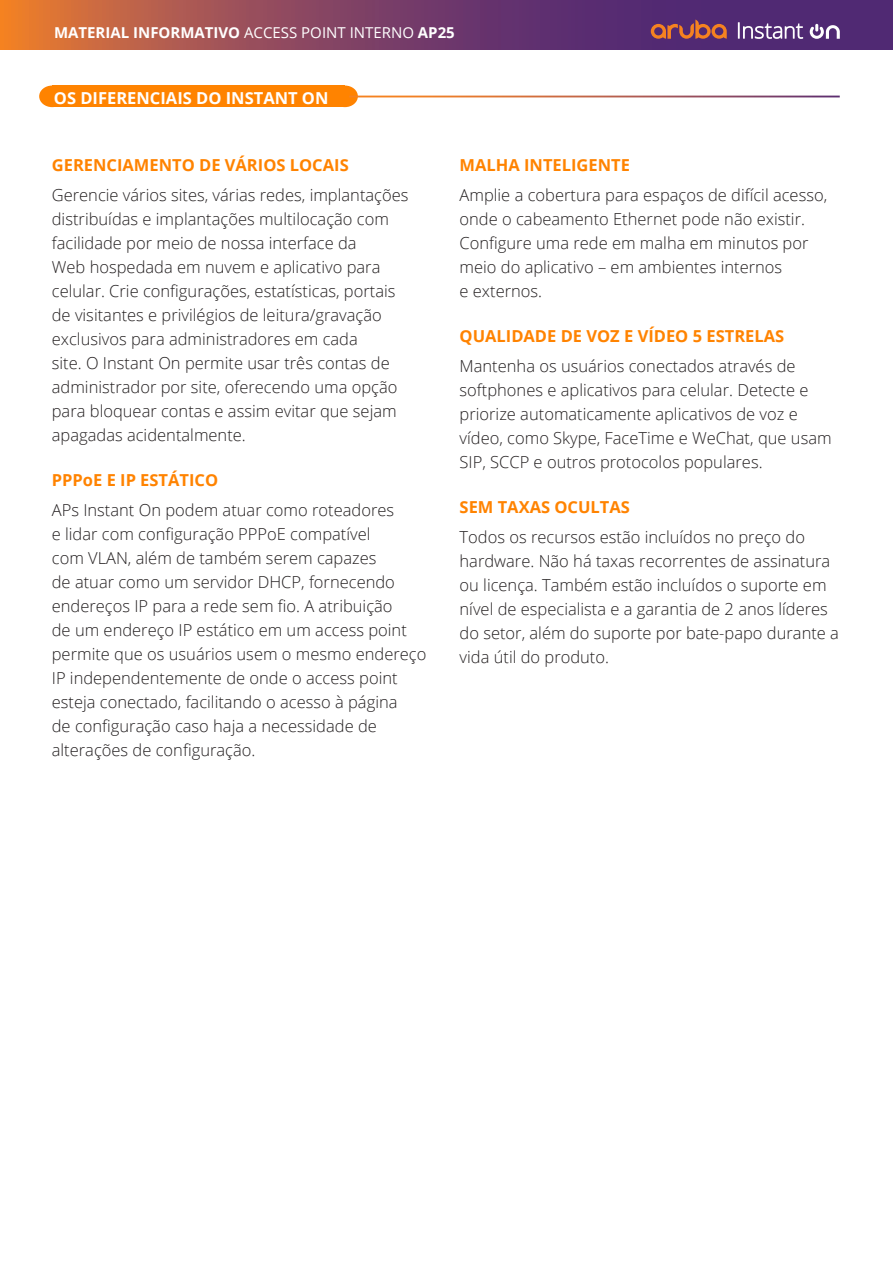
<style>
.page{position:relative;width:893px;height:1263px;background:#fff}
.page>*{position:absolute;margin:0;border:0;box-sizing:border-box;transform-origin:0 0}
.Body_Text_11_16_Open{font:300 16.5px/24px "Open Sans";color:#231f20}
.Body_Head_11_16_Oran{font:700 16.5px "Open Sans";color:#ff8300}
.Body__Head_11_14_Bol{font:700 16.5px "Open Sans";color:#fff}
.t1{font:700 15px "Open Sans";color:#fff}
.s1{font-weight:400}
</style>
<div class="page">
<svg style="left:0;top:0;width:892px;height:49px;background:#824360"></svg>
<hr style="left:892px;top:0;width:1px;height:49px;background:#502973">
<svg style="left:651px;top:20px;width:76px;height:19px"></svg>
<svg style="left:810px;top:24px;width:30px;height:15px"></svg>
<svg style="left:738px;top:22px;width:65px;height:17px"></svg>
<div style="left:332px;top:86px;width:26px;height:21px;background:#ff8300;border-radius:50%"></div>
<div style="left:39px;top:86px;width:26px;height:21px;background:#ff8300;border-radius:50%"></div>
<div style="left:52px;top:86px;width:293px;height:21px;background:#ff8300"></div>
<hr style="left:349px;top:96px;width:491px;height:1px;background:#fff">
<p class="t1" style="left:54px;top:22px;width:402px">MATERIAL INFORMATIVO <span class="s1">ACCESS POINT INTERNO</span> AP25</p>
<p class="Body__Head_11_14_Bol" style="left:54px;top:86px;width:276px">OS DIFERENCIAIS DO INSTANT ON</p>
<p class="Body_Head_11_16_Oran" style="left:52px;top:153px;width:298px">GERENCIAMENTO DE VÁRIOS LOCAIS</p>
<p class="Body_Text_11_16_Open" style="left:52px;top:183px;width:358px">Gerencie vários sites, várias redes, implantações distribuídas e implantações multilocação com facilidade por meio de nossa interface da<br>Web hospedada em nuvem e aplicativo para celular. Crie configurações, estatísticas, portais de visitantes e privilégios de leitura/gravação exclusivos para administradores em cada<br>site. O Instant On permite usar três contas de administrador por site, oferecendo uma opção para bloquear contas e assim evitar que sejam apagadas acidentalmente.</p>
<p class="Body_Head_11_16_Oran" style="left:52px;top:468px;width:168px">PPPoE E IP ESTÁTICO</p>
<p class="Body_Text_11_16_Open" style="left:52px;top:498px;width:376px">APs Instant On podem atuar como roteadores<br>e lidar com configuração PPPoE compatível<br>com VLAN, além de também serem capazes<br>de atuar como um servidor DHCP, fornecendo endereços IP para a rede sem fio. A atribuição<br>de um endereço IP estático em um access point permite que os usuários usem o mesmo endereço IP independentemente de onde o access point esteja conectado, facilitando o acesso à página<br>de configuração caso haja a necessidade de alterações de configuração.</p>
<p class="Body_Head_11_16_Oran" style="left:460px;top:153px;width:172px">MALHA INTELIGENTE</p>
<p class="Body_Text_11_16_Open" style="left:460px;top:183px;width:369px">Amplie a cobertura para espaços de difícil acesso, onde o cabeamento Ethernet pode não existir.<br>Configure uma rede em malha em minutos por meio do aplicativo – em ambientes internos<br>e externos.</p>
<p class="Body_Head_11_16_Oran" style="left:460px;top:324px;width:326px">QUALIDADE DE VOZ E VÍDEO 5 ESTRELAS</p>
<p class="Body_Text_11_16_Open" style="left:460px;top:354px;width:374px">Mantenha os usuários conectados através de softphones e aplicativos para celular. Detecte e priorize automaticamente aplicativos de voz e vídeo, como Skype, FaceTime e WeChat, que usam SIP, SCCP e outros protocolos populares.</p>
<p class="Body_Head_11_16_Oran" style="left:460px;top:495px;width:172px">SEM TAXAS OCULTAS</p>
<p class="Body_Text_11_16_Open" style="left:460px;top:525px;width:381px">Todos os recursos estão incluídos no preço do hardware. Não há taxas recorrentes de assinatura ou licença. Também estão incluídos o suporte em nível de especialista e a garantia de 2 anos líderes do setor, além do suporte por bate-papo durante a vida útil do produto.</p>
</div>
